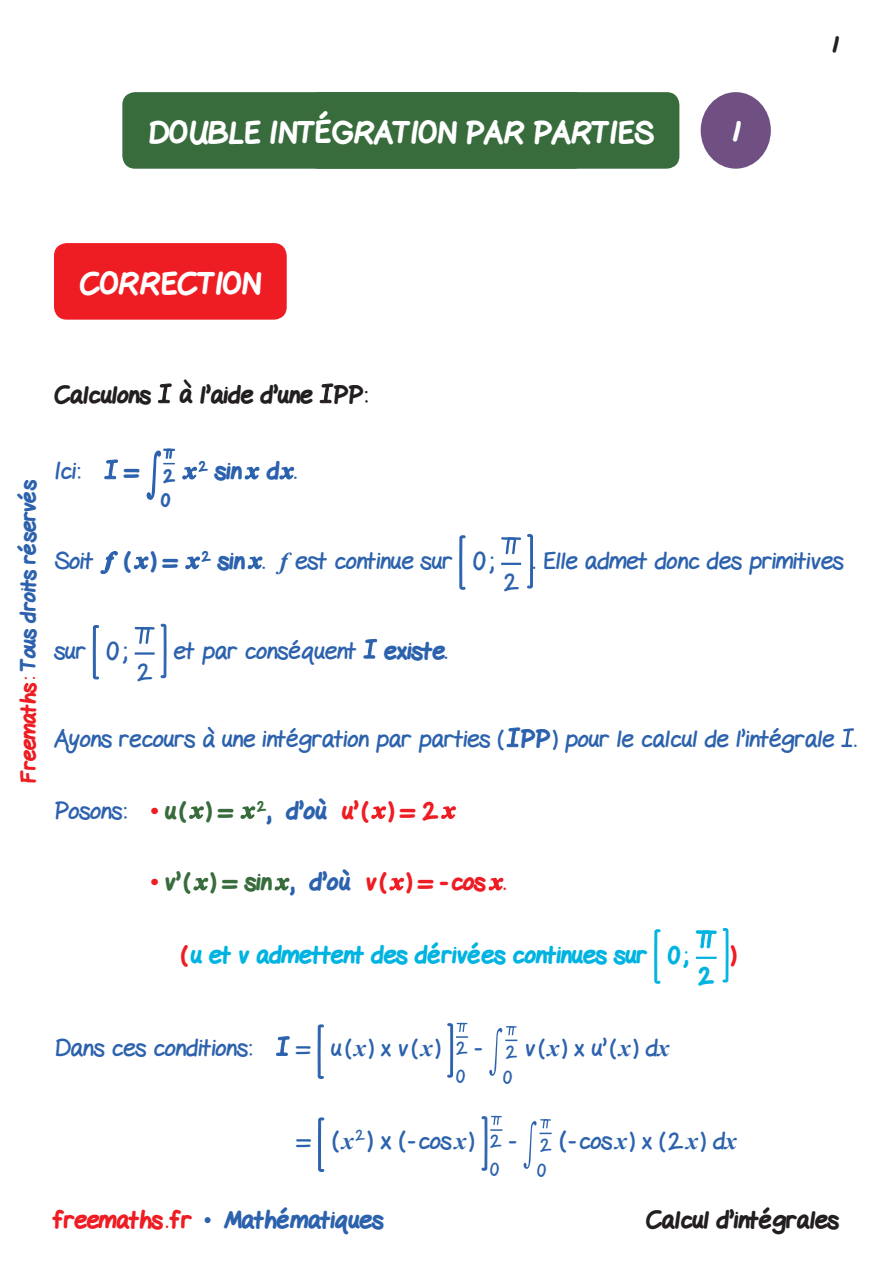
<style>
.page{position:relative;width:893px;height:1263px;background:#fff}
.page>*{position:absolute;margin:0;border:0;box-sizing:border-box;transform-origin:0 0}
.t1{font:800 30px "Gel Pen";color:#fff}
.Texte-corr{font:24px "Gel Pen";color:#2c62ad}
.Texte-Ennonce{font:800 24px "Gel Pen";color:#231f20}
.Texte-corr-2{font:800 24px "Gel Pen";color:#00b3e0}
.Texte-corr-3{font:800 24px "Gel Pen";color:#2c62ad}
.Texte-Ennonce-2{font:24px "Gel Pen";color:#2c62ad}
.Texte-corr-4{font:800 24px "Gel Pen";color:#ee1d23}
.Texte{font:24px "Gel Pen";color:#2c62ad}
.Texte-2{font:800 24px "Gel Pen";color:#00b3e0}
.t2{font:800 21px "Gel Pen";letter-spacing:-.01em;color:#2c62ad}
.Texte-3{font:18px "Gel Pen";color:#2c62ad}
.Texte-4{font:800 18px "Gel Pen";color:#2c62ad}
.s1{color:#ee1d23}
.s2{font-weight:800}
.s3{font-family:"Times New Roman";font-weight:700;font-style:italic}
.s4{font-size:25.5px}
.s5{font-family:"Times New Roman";font-weight:700;color:#ee1d23}
.s6{font-weight:800;color:#386c3d}
.s7{font-weight:800;color:#ee1d23}
.s8{font-family:"Times New Roman";font-weight:700}
.s9{color:#386c3d}
.s10{color:#2c62ad}
.s11{font-family:"Times New Roman";font-weight:400}
</style>
<div class="page">
<div style="left:54px;top:243px;width:233px;height:77px;background:#ee1d23;border-radius:13px"></div>
<svg style="left:158px;top:383px;width:14px;height:21px"></svg>
<svg style="left:319px;top:383px;width:15px;height:21px"></svg>
<svg style="left:104px;top:459px;width:14px;height:21px"></svg>
<svg style="left:146px;top:448px;width:29px;height:52px"></svg>
<svg style="left:182px;top:466px;width:15px;height:14px"></svg>
<svg style="left:244px;top:466px;width:16px;height:14px"></svg>
<svg style="left:279px;top:466px;width:16px;height:14px"></svg>
<svg style="left:100px;top:551px;width:18px;height:23px"></svg>
<svg style="left:133px;top:556px;width:16px;height:14px"></svg>
<svg style="left:185px;top:556px;width:15px;height:14px"></svg>
<svg style="left:247px;top:556px;width:16px;height:14px"></svg>
<svg style="left:459px;top:535px;width:7px;height:55px"></svg>
<hr style="left:501px;top:563px;width:20px;height:2px;background:#2c62ad">
<svg style="left:501px;top:537px;width:20px;height:17px"></svg>
<svg style="left:527px;top:534px;width:6px;height:55px"></svg>
<svg style="left:93px;top:625px;width:7px;height:55px"></svg>
<svg style="left:135px;top:623px;width:32px;height:56px"></svg>
<svg style="left:363px;top:638px;width:15px;height:21px"></svg>
<svg style="left:506px;top:727px;width:15px;height:21px"></svg>
<svg style="left:841px;top:728px;width:13px;height:19px"></svg>
<svg style="left:189px;top:806px;width:15px;height:13px"></svg>
<svg style="left:240px;top:806px;width:16px;height:13px"></svg>
<svg style="left:371px;top:806px;width:15px;height:13px"></svg>
<svg style="left:441px;top:806px;width:15px;height:13px"></svg>
<svg style="left:193px;top:877px;width:16px;height:14px"></svg>
<svg style="left:274px;top:877px;width:16px;height:14px"></svg>
<svg style="left:389px;top:877px;width:16px;height:14px"></svg>
<svg style="left:488px;top:877px;width:16px;height:14px"></svg>
<svg style="left:654px;top:929px;width:7px;height:55px"></svg>
<svg style="left:695px;top:928px;width:34px;height:55px"></svg>
<svg style="left:276px;top:1036px;width:14px;height:20px"></svg>
<svg style="left:317px;top:1024px;width:7px;height:55px"></svg>
<svg style="left:447px;top:1023px;width:21px;height:55px"></svg>
<svg style="left:489px;top:1026px;width:28px;height:50px"></svg>
<svg style="left:318px;top:1117px;width:7px;height:55px"></svg>
<svg style="left:481px;top:1116px;width:21px;height:55px"></svg>
<svg style="left:523px;top:1119px;width:29px;height:50px"></svg>
<div style="left:701px;top:92px;width:70px;height:77px;background:#704f83;border-radius:50%"></div>
<div style="left:122px;top:92px;width:557px;height:77px;background:#386c3d;border-radius:13px"></div>
<p class="t1" style="left:148px;top:109px;width:507px">DOUBLE INTÉGRATION PAR PARTIES</p>
<p class="t1" style="left:730px;top:109px;width:12px">1</p>
<p class="t1" style="left:406px;top:109px;width:83px">TITRE</p>
<p class="Texte-Ennonce" style="left:830px;top:26px;width:10px">1</p>
<p class="t1" style="left:80px;top:260px;width:183px">CORRECTION</p>
<p class="Texte-Ennonce" style="left:54px;top:376px;width:315px">Calculons à l’aide d’une PP:</p>
<p class="t2" style="left:12px;top:783px;width:305px;rotate:-90deg"><span class="s1">Freemaths:</span> Tous droits réservés</p>
<p class="Texte-corr" style="left:54px;top:451px;width:28px">Ici:</p>
<p class="Texte-corr-3" style="left:125px;top:452px;width:16px">=</p>
<p class="Texte-4" style="left:163px;top:461px;width:13px">2</p>
<p class="Texte-4" style="left:161px;top:486px;width:11px">0</p>
<p class="Texte-corr-3" style="left:199px;top:452px;width:99px"><sup>2</sup> sin d .</p>
<p class="Texte-corr" style="left:54px;top:541px;width:41px">Soit</p>
<p class="Texte-corr" style="left:124px;top:541px;width:371px"><span class="s2">( ) =</span> <sup>2</sup> <span class="s2">sin .</span> <span class="s3">f</span> est continue sur <span class="s4">0 ;</span></p>
<p class="Texte" style="left:504px;top:562px;width:16px">2</p>
<p class="Texte-corr" style="left:533px;top:541px;width:312px">. Elle admet donc des primitives</p>
<p class="Texte-corr" style="left:54px;top:631px;width:75px">sur <span class="s4">0 ;</span></p>
<p class="Texte" style="left:137px;top:652px;width:16px">2</p>
<p class="Texte-corr" style="left:174px;top:631px;width:275px">et par conséquent <span class="s2">existe.</span></p>
<p class="Texte-corr" style="left:54px;top:719px;width:804px">Ayons recours à une intégration par parties ( <span class="s2">PP</span>) pour le calcul de l’intégrale .</p>
<p class="Texte-corr" style="left:54px;top:791px;width:386px">Posons: <span class="s5">•</span> <span class="s6">u ( ) =</span> <sup>2</sup><span class="s2">, d’où</span> <span class="s7">u’( ) = 2</span></p>
<p class="Texte-corr-4" style="left:151px;top:863px;width:357px"><span class="s8">•</span> <span class="s9">v’( ) = sin</span> <span class="s10">, d’où</span> v( ) = -cos .</p>
<p class="Texte-corr-2" style="left:181px;top:936px;width:509px"><span class="s1">(</span> u et v admettent des dérivées continues sur 0;</p>
<p class="Texte-2" style="left:699px;top:957px;width:17px">2</p>
<p class="Texte-corr-4" style="left:731px;top:936px;width:6px">)</p>
<p class="Texte-corr" style="left:54px;top:1028px;width:200px">Dans ces conditions:</p>
<p class="Texte-corr" style="left:297px;top:1028px;width:145px">= u(<span class="s3">x</span>) x v(<span class="s3">x</span>)</p>
<p class="Texte-3" style="left:456px;top:1033px;width:13px">2</p>
<p class="Texte-3" style="left:456px;top:1061px;width:10px">0</p>
<p class="Texte-corr" style="left:475px;top:1028px;width:8px">-</p>
<p class="Texte-3" style="left:506px;top:1037px;width:13px">2</p>
<p class="Texte-3" style="left:503px;top:1062px;width:10px">0</p>
<p class="Texte-corr" style="left:525px;top:1028px;width:146px">v(<span class="s3">x</span>) x u’(<span class="s3">x</span>) d<span class="s3">x</span></p>
<p class="Texte-Ennonce-2" style="left:297px;top:1121px;width:178px">= <span class="s4">(</span><span class="s3">x</span><sup>2</sup><span class="s4">) x (</span>-cos<span class="s3">x</span>)</p>
<p class="Texte-3" style="left:490px;top:1126px;width:13px">2</p>
<p class="Texte-3" style="left:490px;top:1154px;width:10px">0</p>
<p class="Texte-Ennonce-2" style="left:510px;top:1121px;width:8px">-</p>
<p class="Texte-3" style="left:540px;top:1130px;width:13px">2</p>
<p class="Texte-3" style="left:537px;top:1155px;width:10px">0</p>
<p class="Texte-Ennonce-2" style="left:559px;top:1121px;width:179px"><span class="s4">(</span>-cos<span class="s3">x</span>) x (2<span class="s3">x</span>) d<span class="s3">x</span></p>
<p class="Texte-corr-3" style="left:54px;top:1201px;width:331px"><span class="s1">freemaths . fr</span> <span class="s11">•</span> Mathématiques</p>
<p class="Texte-Ennonce" style="left:646px;top:1201px;width:195px">Calcul d’intégrales</p>
</div>
